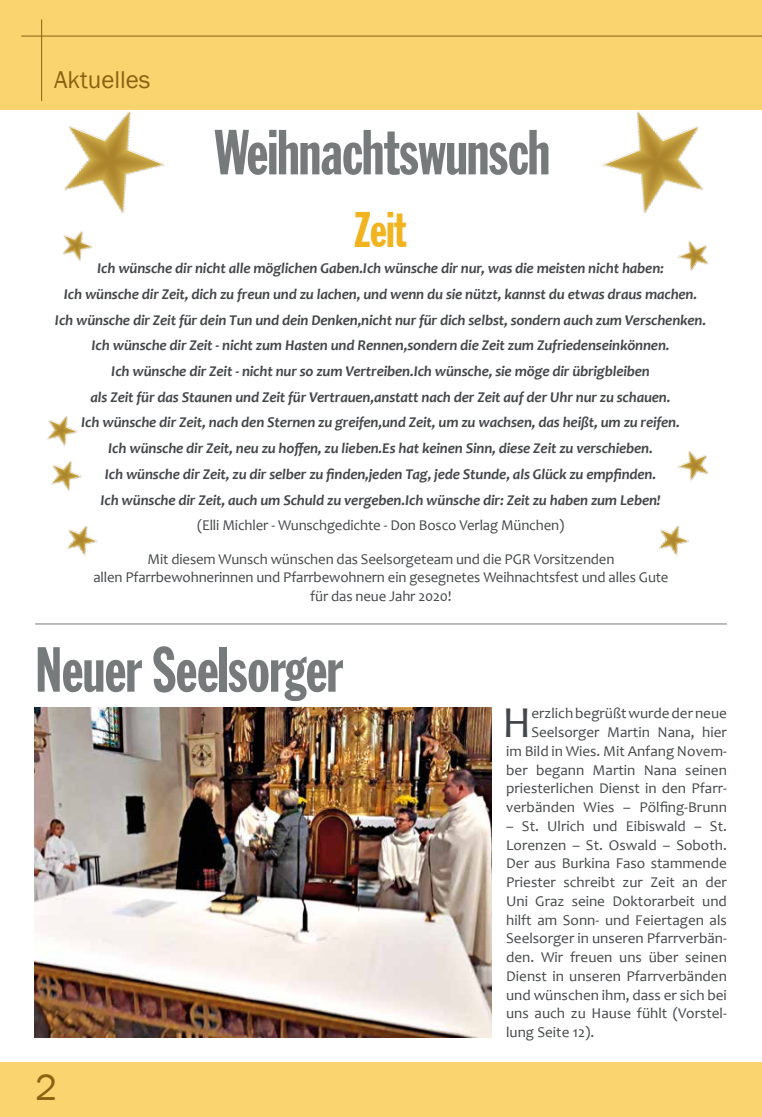
<style>
.page{position:relative;width:762px;height:1117px;background:#fff}
.page>*{position:absolute;margin:0;border:0;box-sizing:border-box;transform-origin:0 0}
.t1{font:extra-condensed 62.5px "Franklin Gothic";letter-spacing:-.01em;color:#777a7b}
.t2{font:extra-condensed 48.75px "Franklin Gothic";color:#f1b420}
.t3{font:44.5px "Candara";color:#444749}
.t4{font:37.5px "Franklin Gothic";color:#8b6112}
.t5{font:25px "Franklin Gothic";color:#8b6112}
.t6{font:italic 700 15px/25.8px "Candara";letter-spacing:-.01em;color:#444749;text-align:center}
.t7{font:15px/18.8px "Candara";letter-spacing:-.01em;color:#444749;text-align:center}
</style>
<div class="page">
<div style="left:0;top:0;width:762px;height:110px;background:#fad46f"></div>
<hr style="left:21px;top:36px;width:741px;height:1px;background:#8b6112">
<hr style="left:41px;top:19px;width:1px;height:82px;background:#8b6112">
<div style="left:0;top:1062px;width:762px;height:54px;background:#fad46f"></div>
<hr style="left:35px;top:623px;width:692px;height:1px;background:#777a7b">
<img style="left:34px;top:707px;width:457px;height:329px">
<img style="left:63px;top:111px;width:102px;height:103px">
<img style="left:602px;top:111px;width:102px;height:103px">
<img style="left:62px;top:231px;width:31px;height:31px">
<img style="left:677px;top:241px;width:32px;height:30px">
<img style="left:47px;top:416px;width:31px;height:31px">
<img style="left:677px;top:450px;width:32px;height:31px">
<img style="left:51px;top:461px;width:31px;height:31px">
<img style="left:67px;top:525px;width:31px;height:31px">
<img style="left:659px;top:525px;width:30px;height:31px">
<h3 class="t5" style="left:54px;top:65px;width:98px">Aktuelles</h3>
<h1 class="t1" style="left:214px;top:119px;width:337px">Weihnachtswunsch</h1>
<h2 class="t2" style="left:355px;top:204px;width:53px">Zeit</h2>
<p class="t6" style="left:55px;top:255px;width:653px">Ich wünsche dir nicht alle möglichen Gaben.Ich wünsche dir nur, was die meisten nicht haben:<br>Ich wünsche dir Zeit, dich zu freun und zu lachen, und wenn du sie nützt, kannst du etwas draus machen.<br>Ich wünsche dir Zeit für dein Tun und dein Denken,nicht nur für dich selbst, sondern auch zum Verschenken.<br>Ich wünsche dir Zeit - nicht zum Hasten und Rennen,sondern die Zeit zum Zufriedenseinkönnen.<br>Ich wünsche dir Zeit - nicht nur so zum Vertreiben.Ich wünsche, sie möge dir übrigbleiben<br>als Zeit für das Staunen und Zeit für Vertrauen,anstatt nach der Zeit auf der Uhr nur zu schauen.<br>Ich wünsche dir Zeit, nach den Sternen zu greifen,und Zeit, um zu wachsen, das heißt, um zu reifen.<br>Ich wünsche dir Zeit, neu zu hoffen, zu lieben.Es hat keinen Sinn, diese Zeit zu verschieben.<br>Ich wünsche dir Zeit, zu dir selber zu finden,jeden Tag, jede Stunde, als Glück zu empfinden.<br>Ich wünsche dir Zeit, auch um Schuld zu vergeben.Ich wünsche dir: Zeit zu haben zum Leben!</p>
<p class="t7" style="left:197px;top:516px;width:369px">(Elli Michler - Wunschgedichte - Don Bosco Verlag München)</p>
<p class="t7" style="left:93px;top:549px;width:577px">Mit diesem Wunsch wünschen das Seelsorgeteam und die PGR Vorsitzenden<br>allen Pfarrbewohnerinnen und Pfarrbewohnern ein gesegnetes Weihnachtsfest und alles Gute für das neue Jahr 2020!</p>
<h1 class="t1" style="left:35px;top:636px;width:309px">Neuer Seelsorger</h1>
<h3 class="t4" style="left:35px;top:1063px;width:23px">2</h3>
<p class="t7" style="left:506px;top:703px;width:222px;text-align:right">erzlich begrüßt wurde der neue<br>Seelsorger Martin Nana, hier<br>im Bild in Wies. Mit Anfang Novem&shy;ber begann Martin Nana seinen priesterlichen Dienst in den Pfarr&shy;verbänden Wies – Pölfing-Brunn</p>
<p class="t7" style="left:506px;top:816px;width:222px;text-align:justify">– St. Ulrich und Eibiswald – St.<br>Lorenzen – St. Oswald – Soboth.<br>Der aus Burkina Faso stammende Priester schreibt zur Zeit an der Uni Graz seine Doktorarbeit und hilft am Sonn- und Feiertagen als Seelsorger in unseren Pfarrverbän&shy;den. Wir freuen uns über seinen Dienst in unseren Pfarrverbänden und wünschen ihm, dass er sich bei uns auch zu Hause fühlt (Vorstel&shy;lung Seite 12).</p>
<h3 class="t3" style="left:502px;top:694px;width:31px">H</h3>
</div>
